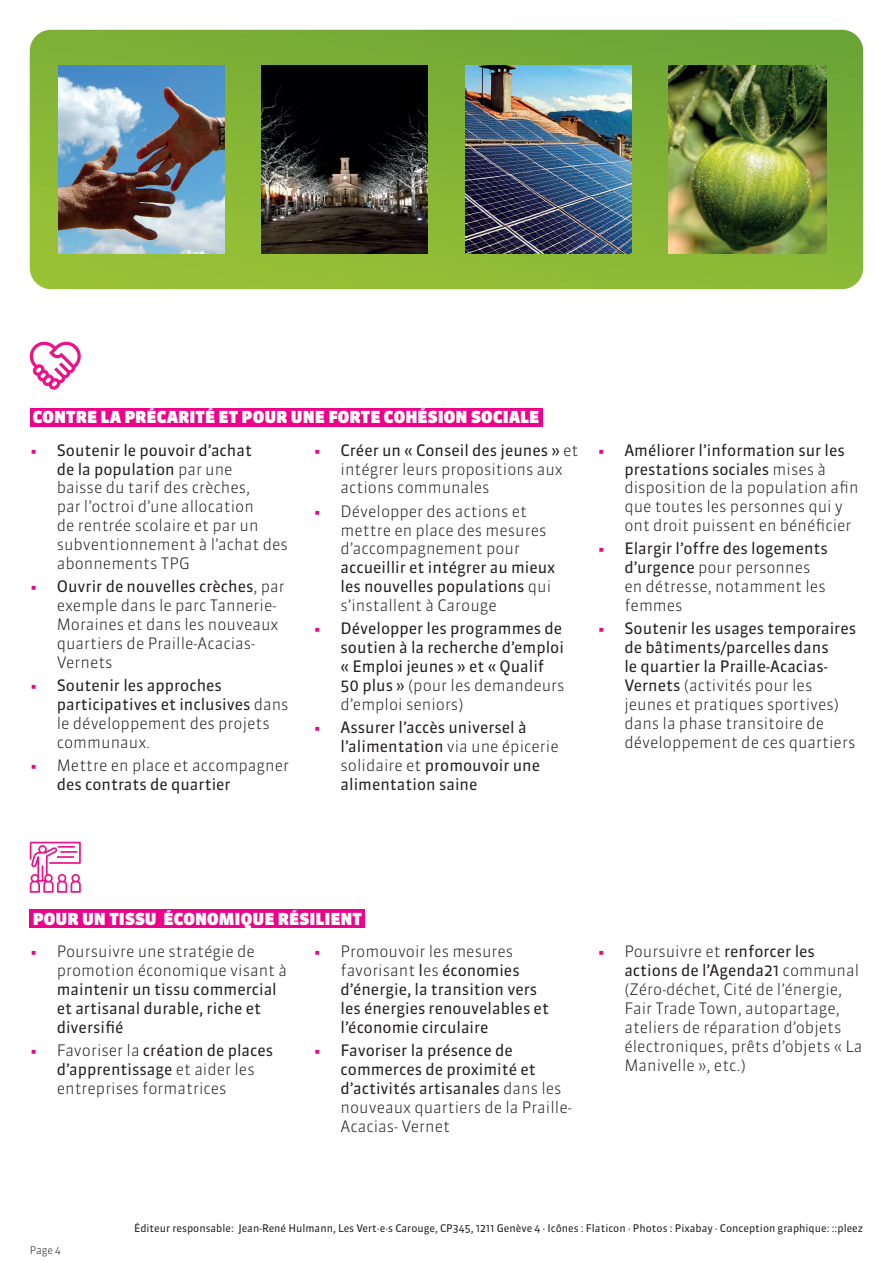
<style>
.page{position:relative;width:893px;height:1263px;background:#fff}
.page>*{position:absolute;margin:0;border:0;box-sizing:border-box;transform-origin:0 0}
.t1{font:900 16.5px "Sanuk OT";letter-spacing:.005em;color:#fff}
.t2{font:300 15.75px/18.9px "Sanuk OT";color:#231f20}
.t3{font:15.75px/18.9px "Sanuk OT";color:#231f20}
.t4{font:10.5px "Sanuk OT";color:#231f20}
.t5{font:300 10.5px "Sanuk OT";color:#231f20}
.s1{color:#ed028c}
.s2{font-weight:400}
.s3{font-weight:300;color:#ed028c}
.s4{font-weight:300}
</style>
<div class="page">
<img style="left:30px;top:30px;width:833px;height:259px">
<div style="left:30px;top:408px;width:512px;height:18px;background:#ed028c"></div>
<svg style="left:30px;top:342px;width:51px;height:48px"></svg>
<div style="left:30px;top:910px;width:335px;height:18px;background:#ed028c"></div>
<svg style="left:30px;top:842px;width:51px;height:51px"></svg>
<img style="left:58px;top:65px;width:166px;height:189px">
<img style="left:262px;top:65px;width:166px;height:189px">
<img style="left:465px;top:65px;width:166px;height:189px">
<img style="left:669px;top:65px;width:158px;height:189px">
<p class="t1" style="left:33px;top:407px;width:508px">CONTRE LA PRÉCARITÉ ET POUR UNE FORTE COHÉSION SOCIALE</p>
<p class="t2" style="left:57px;top:440px;width:233px;text-indent:-27px"><span class="s1">•</span> <span class="s2">Soutenir le pouvoir d’achat<br>de la population</span> par une<br>baisse du tarif des crèches,<br>par l’octroi d’une allocation<br>de rentrée scolaire et par un subventionnement à l’achat des abonnements TPG</p>
<p class="t2" style="left:57px;top:577px;width:230px;text-indent:-27px"><span class="s1">•</span> <span class="s2">Ouvrir de nouvelles crèches</span>, par exemple dans le parc Tannerie-<br>Moraines et dans les nouveaux quartiers de Praille-Acacias-<br>Vernets</p>
<p class="t3" style="left:57px;top:676px;width:233px;text-indent:-27px"><span class="s3">•</span> Soutenir les approches participatives et inclusives <span class="s4">dans le développement des projets communaux.</span></p>
<p class="t2" style="left:57px;top:756px;width:234px;text-indent:-27px"><span class="s1">•</span> Mettre en place et accompagner <span class="s2">des contrats de quartier</span></p>
<p class="t2" style="left:341px;top:440px;width:239px;text-indent:-27px"><span class="s1">•</span> <span class="s2">Créer un « Conseil des jeunes »</span> et intégrer leurs propositions aux actions communales</p>
<p class="t2" style="left:341px;top:501px;width:207px;text-indent:-27px"><span class="s1">•</span> Développer des actions et mettre en place des mesures d’accompagnement pour</p>
<p class="t3" style="left:341px;top:558px;width:216px">accueillir et intégrer au mieux les nouvelles populations <span class="s4">qui s’installent à Carouge</span></p>
<p class="t3" style="left:341px;top:619px;width:226px;text-indent:-27px"><span class="s3">•</span> Développer les programmes de soutien à la recherche d’emploi « Emploi jeunes » et « Qualif<br>50 plus » <span class="s4">(pour les demandeurs d’emploi seniors)</span></p>
<p class="t3" style="left:341px;top:718px;width:220px;text-indent:-27px"><span class="s3">•</span> Assurer l’accès universel à l’alimentation <span class="s4">via une épicerie solidaire et</span> promouvoir une alimentation saine</p>
<p class="t2" style="left:624px;top:440px;width:236px;text-indent:-27px"><span class="s1">•</span> <span class="s2">Améliorer l’information sur les prestations sociales</span> mises à disposition de la population afin que toutes les personnes qui y ont droit puissent en bénéficier</p>
<p class="t2" style="left:624px;top:539px;width:205px;text-indent:-27px"><span class="s1">•</span> <span class="s2">Elargir l’offre des logements d’urgence</span> pour personnes en détresse, notamment les femmes</p>
<p class="t2" style="left:624px;top:619px;width:233px;text-indent:-27px"><span class="s1">•</span> <span class="s2">Soutenir les usages temporaires de bâtiments/parcelles dans<br>le quartier la Praille-Acacias-<br>Vernets</span> (activités pour les jeunes et pratiques sportives) dans la phase transitoire de développement de ces quartiers</p>
<p class="t1" style="left:33px;top:909px;width:331px">POUR UN TISSU ÉCONOMIQUE RÉSILIENT</p>
<p class="t2" style="left:57px;top:942px;width:232px;text-indent:-27px"><span class="s1">•</span> Poursuivre une stratégie de promotion économique visant à</p>
<p class="t3" style="left:57px;top:980px;width:222px">maintenir un tissu commercial et artisanal durable, riche et diversifié</p>
<p class="t2" style="left:57px;top:1041px;width:218px;text-indent:-27px"><span class="s1">•</span> Favoriser la <span class="s2">création de places d’apprentissage</span> et aider les entreprises formatrices</p>
<p class="t3" style="left:341px;top:942px;width:210px;text-indent:-27px"><span class="s3">•</span> <span class="s4">Promouvoir les mesures favorisant</span> l<span class="s4">es</span> économies d’énergie, la transition vers les énergies renouvelables et l’économie circulaire</p>
<p class="t3" style="left:341px;top:1041px;width:233px;text-indent:-27px"><span class="s3">•</span> Favoriser la présence de commerces de proximité et d’activités artisanales <span class="s4">dans les nouveaux quartiers de la Praille-<br>Acacias- Vernet</span></p>
<p class="t2" style="left:624px;top:942px;width:239px;text-indent:-27px"><span class="s1">•</span> Poursuivre et <span class="s2">renforcer les actions de l’Agenda21</span> communal (Zéro-déchet, Cité de l’énergie,<br>Fair Trade Town, autopartage, ateliers de réparation d’objets électroniques, prêts d’objets « La<br>Manivelle », etc.)</p>
<p class="t5" style="left:30px;top:1244px;width:33px">Page 4</p>
<p class="t4" style="left:134px;top:1221px;width:731px">Éditeur responsable: Jean-René Hulmann, Les Vert·e·s Carouge, CP345, 1211 Genève 4 · Icônes : Flaticon · Photos : Pixabay · Conception graphique: ::pleez</p>
</div>
